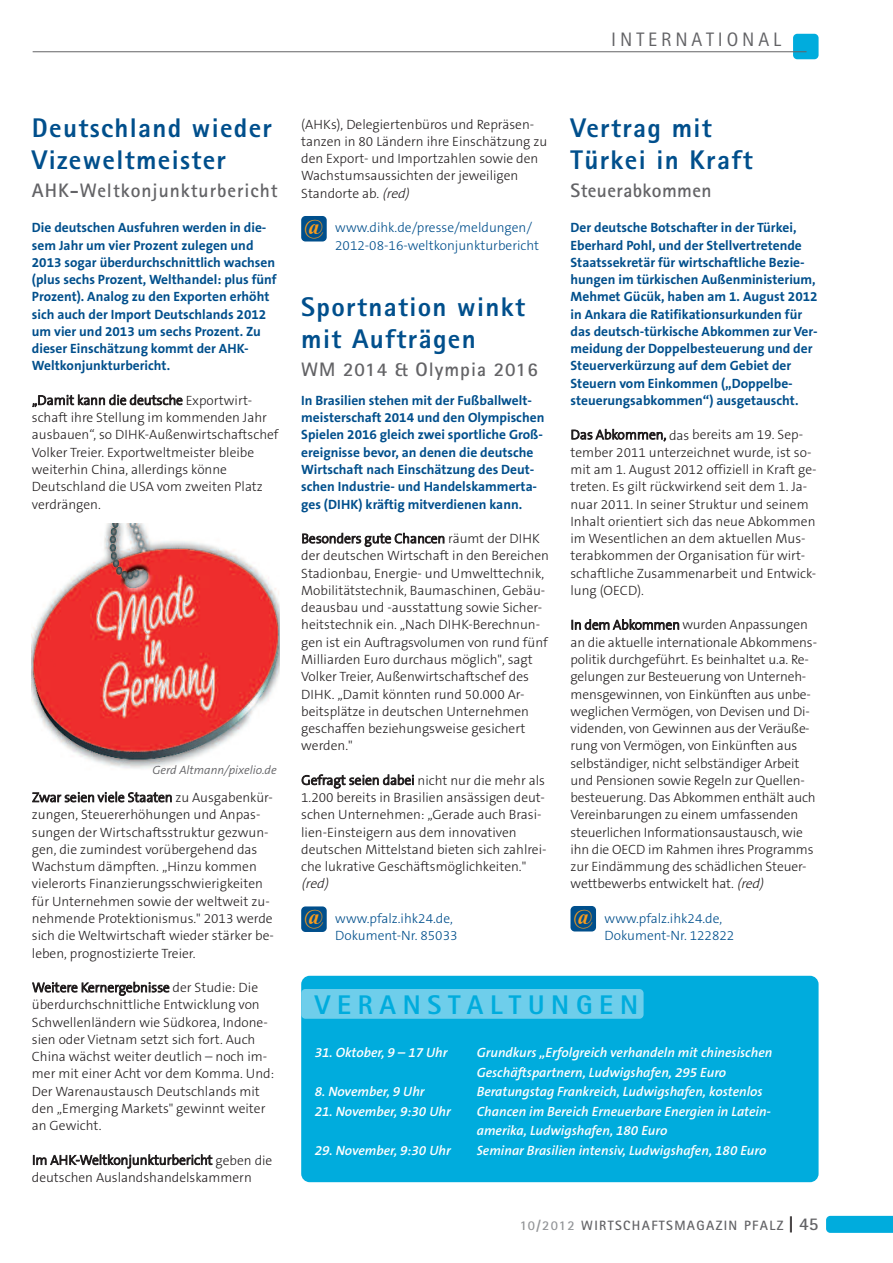
<style>
.page{position:relative;width:893px;height:1263px;background:#fff}
.page>*{position:absolute;margin:0;border:0;box-sizing:border-box;transform-origin:0 0}
.t1{font:800 27px/32.4px "Rotis Sans Serif";letter-spacing:.05em;color:#004f8c}
.t2{font:800 27px "Rotis Sans Serif";letter-spacing:.25em;color:#00acdd}
.t3{font:italic 700 21px "Times New Roman";color:#f89c1c}
.t4{font:700 19.5px "Rotis Sans Serif";letter-spacing:.05em;color:#636366}
.t5{font:700 19.5px "Rotis Sans Serif";letter-spacing:.02em;color:#636366}
.t6{font:19.5px "Rotis Sans Serif";letter-spacing:.2em;color:#636366}
.t7{font:300 13.5px/17.2px "The Sans B3";color:#231f20}
.t8{font:700 13.5px/17.2px "The Sans B7";color:#004f8c}
.t9{font:italic 600 13.5px/19.5px "The Sans B6";color:#fff}
.t10{font:300 13.5px/17.2px "The Sans B3";color:#004f8c}
.t11{font:700 13.5px "Rotis Sans Serif";letter-spacing:.1em;color:#636366}
.t12{font:italic 300 12px "The Sans B4";color:#636366}
.s1{font-style:italic}
.s2{color:#939598}
.s3{font-size:18px;color:#231f20}
.s4{font-size:18px}
</style>
<div class="page">
<svg style="left:826px;top:1216px;width:67px;height:17px"></svg>
<div style="left:793px;top:34px;width:26px;height:25px;background:#00acdd;border-radius:4px"></div>
<hr style="left:33px;top:51px;width:774px;height:1px;background:#636366">
<div style="left:301px;top:976px;width:518px;height:206px;background:#00acdd;border-radius:9px"></div>
<div style="left:301px;top:989px;width:343px;height:30px;background:#6eceeb;border-radius:4px"></div>
<img style="left:32px;top:524px;width:248px;height:245px">
<div style="left:301px;top:906px;width:26px;height:26px;background:#004f8c;border-radius:4px"></div>
<div style="left:570px;top:906px;width:26px;height:25px;background:#004f8c;border-radius:4px"></div>
<div style="left:301px;top:216px;width:26px;height:25px;background:#004f8c;border-radius:4px"></div>
<p class="t6" style="left:611px;top:32px;width:171px">INTERNATIONAL</p>
<p class="t1" style="left:32px;top:114px;width:242px">Deutschland wieder<br>Vizeweltmeister</p>
<p class="t4" style="left:32px;top:184px;width:247px">AHK-Weltkonjunkturbericht</p>
<p class="t8" style="left:32px;top:219px;width:246px">Die deutschen Ausfuhren werden in die&shy;sem Jahr um vier Prozent zulegen und 2013 sogar überdurchschnittlich wachsen (plus sechs Prozent, Welthandel: plus fünf Prozent). Analog zu den Exporten erhöht sich auch der Import Deutschlands 2012 um vier und 2013 um sechs Prozent. Zu dieser Einschätzung kommt der AHK-Weltkonjunkturbericht.</p>
<p class="t7" style="left:32px;top:392px;width:248px">„Damit kann die deutsche Exportwirt&shy;schaft ihre Stellung im kommenden Jahr ausbauen“, so DIHK-Außenwirtschaftschef Volker Treier. Exportweltmeister bleibe weiterhin China, allerdings könne Deutschland die USA vom zweiten Platz verdrängen.</p>
<p class="t12" style="left:153px;top:764px;width:126px">Gerd Altmann/pixelio.de</p>
<p class="t7" style="left:32px;top:789px;width:244px">Zwar seien viele Staaten zu Ausgabenkür&shy;zungen, Steuererhöhungen und Anpas&shy;sungen der Wirtschaftsstruktur gezwun&shy;gen, die zumindest vorübergehend das Wachstum dämpften. „Hinzu kommen vielerorts Finanzierungsschwierigkeiten für Unternehmen sowie der weltweit zu&shy;nehmende Protektionismus." 2013 werde sich die Weltwirtschaft wieder stärker be&shy;leben, prognostizierte Treier.</p>
<p class="t7" style="left:32px;top:979px;width:244px">Weitere Kernergebnisse der Studie: Die überdurchschnittliche Entwicklung von Schwellenländern wie Südkorea, Indone&shy;sien oder Vietnam setzt sich fort. Auch China wächst weiter deutlich – noch im&shy;mer mit einer Acht vor dem Komma. Und:<br>Der Warenaustausch Deutschlands mit den „Emerging Markets" gewinnt weiter an Gewicht.</p>
<p class="t7" style="left:32px;top:1152px;width:242px">Im AHK-Weltkonjunkturbericht geben die deutschen Auslandshandelskammern</p>
<p class="t7" style="left:301px;top:116px;width:248px">(AHKs), Delegiertenbüros und Repräsen&shy;tanzen in 80 Ländern ihre Einschätzung zu den Export- und Importzahlen sowie den Wachstumsaussichten der jeweiligen Standorte ab. <span class="s1">(red)</span></p>
<p class="t10" style="left:335px;top:220px;width:205px">www.dihk.de/presse/meldungen/<br>2012-08-16-weltkonjunkturbericht</p>
<p class="t1" style="left:570px;top:114px;width:184px">Vertrag mit<br>Türkei in Kraft</p>
<p class="t5" style="left:570px;top:184px;width:143px">Steuerabkommen</p>
<p class="t8" style="left:570px;top:219px;width:249px">Der deutsche Botschafter in der Türkei, Eberhard Pohl, und der Stellvertretende Staatssekretär für wirtschaftliche Bezie&shy;hungen im türkischen Außenministerium, Mehmet Gücük, haben am 1. August 2012 in Ankara die Ratifikationsurkunden für das deutsch-türkische Abkommen zur Ver&shy;meidung der Doppelbesteuerung und der Steuerverkürzung auf dem Gebiet der Steuern vom Einkommen („Doppelbe&shy;steuerungsabkommen“) ausgetauscht.</p>
<p class="t7" style="left:570px;top:427px;width:248px">Das Abkommen, das bereits am 19. Sep&shy;tember 2011 unterzeichnet wurde, ist so&shy;mit am 1. August 2012 offiziell in Kraft ge&shy;treten. Es gilt rückwirkend seit dem 1. Ja&shy;nuar 2011. In seiner Struktur und seinem Inhalt orientiert sich das neue Abkommen im Wesentlichen an dem aktuellen Mus&shy;terabkommen der Organisation für wirt&shy;schaftliche Zusammenarbeit und Entwick&shy;lung (OECD).</p>
<p class="t7" style="left:570px;top:617px;width:248px">In dem Abkommen wurden Anpassungen an die aktuelle internationale Abkommens&shy;politik durchgeführt. Es beinhaltet u.a. Re&shy;gelungen zur Besteuerung von Unterneh&shy;mensgewinnen, von Einkünften aus unbe&shy;weglichen Vermögen, von Devisen und Di&shy;videnden, von Gewinnen aus der Veräuße&shy;rung von Vermögen, von Einkünften aus selbständiger, nicht selbständiger Arbeit und Pensionen sowie Regeln zur Quellen&shy;besteuerung. Das Abkommen enthält auch Vereinbarungen zu einem umfassenden steuerlichen Informationsaustausch, wie ihn die OECD im Rahmen ihres Programms zur Eindämmung des schädlichen Steuer&shy;wettbewerbs entwickelt hat. <span class="s1">(red)</span></p>
<p class="t10" style="left:604px;top:910px;width:131px">www.pfalz.ihk24.de,<br>Dokument-Nr. 122822</p>
<p class="t3" style="left:304px;top:214px;width:19px">@</p>
<p class="t1" style="left:301px;top:293px;width:225px">Sportnation winkt mit Aufträgen</p>
<p class="t4" style="left:301px;top:363px;width:238px">WM 2014 &amp; Olympia 2016</p>
<p class="t8" style="left:301px;top:392px;width:245px">In Brasilien stehen mit der Fußballwelt&shy;meisterschaft 2014 und den Olympischen Spielen 2016 gleich zwei sportliche Groß&shy;ereignisse bevor, an denen die deutsche Wirtschaft nach Einschätzung des Deut&shy;schen Industrie- und Handelskammerta&shy;ges (DIHK) kräftig mitverdienen kann.</p>
<p class="t7" style="left:301px;top:530px;width:249px">Besonders gute Chancen räumt der DIHK der deutschen Wirtschaft in den Bereichen Stadionbau, Energie- und Umwelttechnik, Mobilitätstechnik, Baumaschinen, Gebäu&shy;deausbau und -ausstattung sowie Sicher&shy;heitstechnik ein. „Nach DIHK-Berechnun&shy;gen ist ein Auftragsvolumen von rund fünf Milliarden Euro durchaus möglich", sagt Volker Treier, Außenwirtschaftschef des DIHK. „Damit könnten rund 50.000 Ar&shy;beitsplätze in deutschen Unternehmen geschaffen beziehungsweise gesichert werden."</p>
<p class="t7" style="left:301px;top:772px;width:247px">Gefragt seien dabei nicht nur die mehr als 1.200 bereits in Brasilien ansässigen deut&shy;schen Unternehmen: „Gerade auch Brasi&shy;lien-Einsteigern aus dem innovativen deutschen Mittelstand bieten sich zahlrei&shy;che lukrative Geschäftsmöglichkeiten." <span class="s1">(red)</span></p>
<p class="t10" style="left:335px;top:910px;width:124px">www.pfalz.ihk24.de,<br>Dokument-Nr. 85033</p>
<p class="t3" style="left:304px;top:905px;width:19px">@</p>
<p class="t3" style="left:573px;top:904px;width:19px">@</p>
<p class="t2" style="left:315px;top:995px;width:325px">VERANSTALTUNGEN</p>
<p class="t9" style="left:315px;top:1043px;width:134px">31. Oktober, 9 – 17 Uhr</p>
<p class="t9" style="left:477px;top:1043px;width:297px">Grundkurs „Erfolgreich verhandeln mit chinesischen<br>Geschäftspartnern, Ludwigshafen, 295 Euro</p>
<p class="t9" style="left:315px;top:1082px;width:111px">8. November, 9 Uhr</p>
<p class="t9" style="left:477px;top:1082px;width:287px">Beratungstag Frankreich, Ludwigshafen, kostenlos</p>
<p class="t9" style="left:315px;top:1102px;width:138px">21. November, 9:30 Uhr</p>
<p class="t9" style="left:477px;top:1102px;width:296px">Chancen im Bereich Erneuerbare Energien in Latein&shy;amerika, Ludwigshafen, 180 Euro</p>
<p class="t9" style="left:315px;top:1141px;width:138px">29. November, 9:30 Uhr</p>
<p class="t9" style="left:477px;top:1141px;width:291px">Seminar Brasilien intensiv, Ludwigshafen, 180 Euro</p>
<p class="t11" style="left:520px;top:1221px;width:300px"><span class="s2">10/2012</span> WIRTSCHAFTSMAGAZIN PFALZ <span class="s3">|</span> <span class="s4">45</span></p>
</div>
